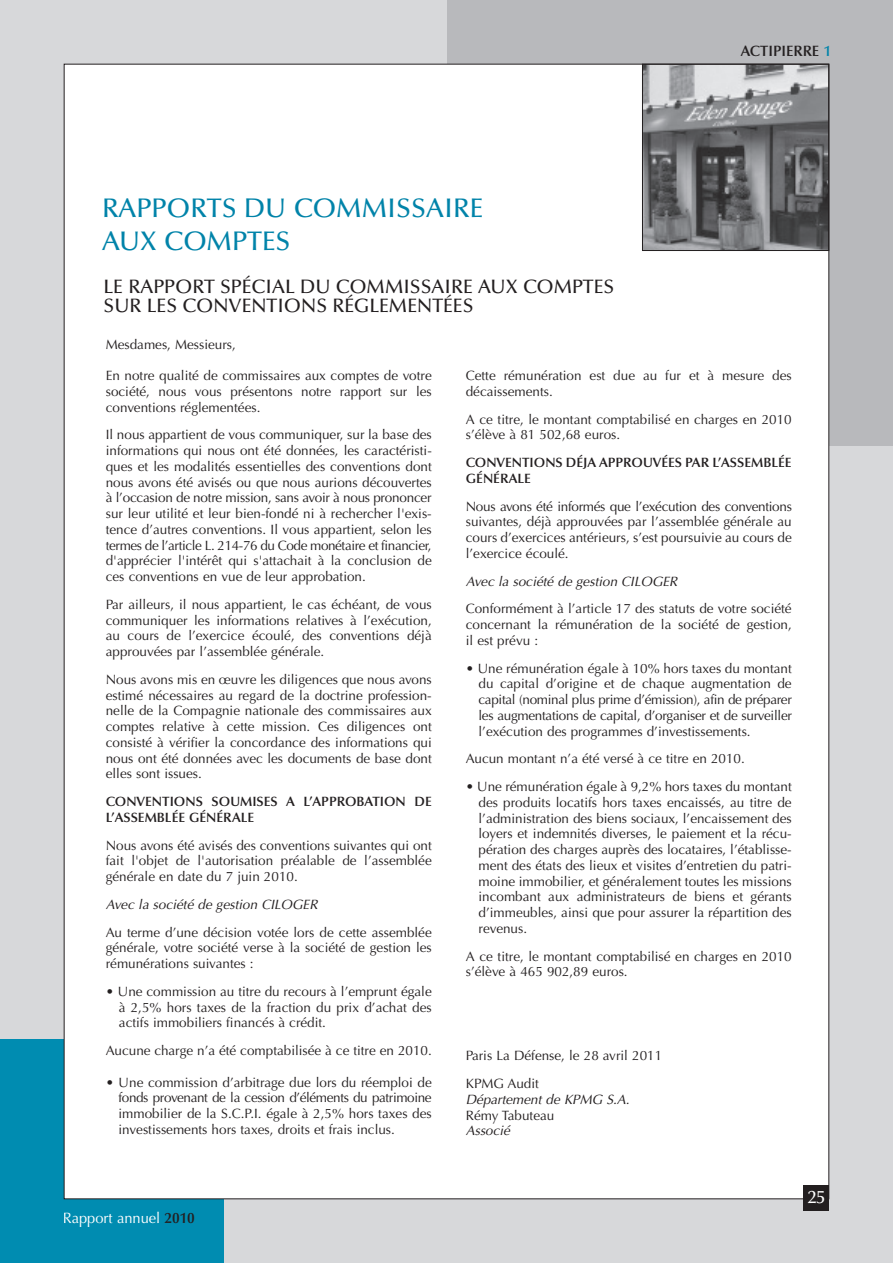
<style>
.page{position:relative;width:893px;height:1263px;background:#fff}
.page>*{position:absolute;margin:0;border:0;box-sizing:border-box;transform-origin:0 0}
.t1{font:500 27px/33.2px "Optima";color:#0083a9}
.t2{font:500 19.5px/19.5px "Optima";color:#231f20}
.t3{font:500 18px "Optima";color:#fff}
.t4{font:15px "Optima";color:#fff}
.t5{font:600 15px "Optima";color:#231f20}
.t6{font:13.5px/15.8px "Optima";color:#231f20;text-align:justify}
.t7{font:600 13.5px/15.8px "Optima";color:#231f20}
.t8{font:italic 13.5px "Optima";color:#231f20}
.s1{color:#0083a9}
.s2{font-weight:600;color:#231f20}
</style>
<div class="page">
<div style="left:446px;top:0;width:447px;height:64px;background:#b8b9bc"></div>
<div style="left:64px;top:0;width:382px;height:64px;background:#d7d8da"></div>
<div style="left:829px;top:0;width:64px;height:446px;background:#b8b9bc"></div>
<div style="left:0;top:0;width:64px;height:1040px;background:#d7d8da"></div>
<div style="left:829px;top:446px;width:64px;height:763px;background:#d7d8da"></div>
<div style="left:223px;top:1199px;width:670px;height:64px;background:#d7d8da"></div>
<hr style="left:0;top:0;width:1px;height:64px;background:#7fc0d8">
<div style="left:0;top:1199px;width:223px;height:64px;background:#008cb1"></div>
<div style="left:0;top:1040px;width:64px;height:223px;background:#008cb1"></div>
<img style="left:644px;top:66px;width:183px;height:183px">
<div style="left:642px;top:64px;width:187px;height:187px;border:1px solid #231f20"></div>
<div style="left:803px;top:1185px;width:26px;height:26px;background:#231f20"></div>
<h1 class="t1" style="left:102px;top:194px;width:383px">RAPPORTS DU COMMISSAIRE<br>AUX COMPTES</h1>
<h2 class="t2" style="left:104px;top:278px;width:512px">LE RAPPORT SPÉCIAL DU COMMISSAIRE AUX COMPTES<br>SUR LES CONVENTIONS RÉGLEMENTÉES</h2>
<p class="t5" style="left:741px;top:45px;width:92px">ACTIPIERRE <span class="s1">1</span></p>
<p class="t6" style="left:106px;top:337px;width:132px">Mesdames, Messieurs,</p>
<p class="t6" style="left:106px;top:369px;width:327px">En notre qualité de commissaires aux comptes de votre société, nous vous présentons notre rapport sur les conventions réglementées.</p>
<p class="t6" style="left:106px;top:428px;width:328px">Il nous appartient de vous communiquer, sur la base des informations qui nous ont été données, les caractéristi&shy;ques et les modalités essentielles des conventions dont nous avons été avisés ou que nous aurions découvertes à l’occasion de notre mission, sans avoir à nous prononcer sur leur utilité et leur bien-fondé ni à rechercher l'exis&shy;tence d’autres conventions. Il vous appartient, selon les termes de l’article L. 214-76 du Code monétaire et financier, d'apprécier l'intérêt qui s'attachait à la conclusion de ces conventions en vue de leur approbation.</p>
<p class="t6" style="left:106px;top:598px;width:327px">Par ailleurs, il nous appartient, le cas échéant, de vous communiquer les informations relatives à l’exécution, au cours de l’exercice écoulé, des conventions déjà approuvées par l’assemblée générale.</p>
<p class="t6" style="left:106px;top:673px;width:328px">Nous avons mis en œuvre les diligences que nous avons estimé nécessaires au regard de la doctrine profession&shy;nelle de la Compagnie nationale des commissaires aux comptes relative à cette mission. Ces diligences ont consisté à vérifier la concordance des informations qui nous ont été données avec les documents de base dont elles sont issues.</p>
<p class="t7" style="left:106px;top:795px;width:327px">CONVENTIONS SOUMISES A L’APPROBATION DE<br>L’ASSEMBLÉE GÉNÉRALE</p>
<p class="t6" style="left:106px;top:838px;width:327px">Nous avons été avisés des conventions suivantes qui ont fait l'objet de l'autorisation préalable de l’assemblée générale en date du 7 juin 2010.</p>
<p class="t8" style="left:106px;top:899px;width:213px">Avec la société de gestion CILOGER</p>
<p class="t6" style="left:106px;top:925px;width:327px">Au terme d’une décision votée lors de cette assemblée générale, votre société verse à la société de gestion les rémunérations suivantes :</p>
<p class="t6" style="left:119px;top:985px;width:315px;text-indent:-13px">• Une commission au titre du recours à l’emprunt égale à 2,5% hors taxes de la fraction du prix d’achat des actifs immobiliers financés à crédit.</p>
<p class="t6" style="left:106px;top:1044px;width:327px">Aucune charge n’a été comptabilisée à ce titre en 2010.</p>
<p class="t6" style="left:119px;top:1075px;width:315px;text-indent:-13px">• Une commission d’arbitrage due lors du réemploi de fonds provenant de la cession d’éléments du patrimoine immobilier de la S.C.P.I. égale à 2,5% hors taxes des investissements hors taxes, droits et frais inclus.</p>
<p class="t4" style="left:63px;top:1212px;width:134px">Rapport annuel <span class="s2">2010</span></p>
<p class="t6" style="left:466px;top:369px;width:327px">Cette rémunération est due au fur et à mesure des décaissements.</p>
<p class="t6" style="left:466px;top:412px;width:328px">A ce titre, le montant comptabilisé en charges en 2010 s’élève à 81 502,68 euros.</p>
<p class="t7" style="left:466px;top:456px;width:327px">CONVENTIONS DÉJA APPROUVÉES PAR L’ASSEMBLÉE<br>GÉNÉRALE</p>
<p class="t6" style="left:466px;top:499px;width:328px">Nous avons été informés que l’exécution des conventions suivantes, déjà approuvées par l’assemblée générale au cours d’exercices antérieurs, s’est poursuivie au cours de l’exercice écoulé.</p>
<p class="t8" style="left:466px;top:575px;width:213px">Avec la société de gestion CILOGER</p>
<p class="t6" style="left:466px;top:602px;width:327px">Conformément à l’article 17 des statuts de votre société concernant la rémunération de la société de gestion, il est prévu :</p>
<p class="t6" style="left:478px;top:661px;width:315px;text-indent:-13px">• Une rémunération égale à 10% hors taxes du montant du capital d’origine et de chaque augmentation de capital (nominal plus prime d’émission), afin de préparer les augmentations de capital, d’organiser et de surveiller l’exécution des programmes d’investissements.</p>
<p class="t6" style="left:466px;top:752px;width:281px">Aucun montant n’a été versé à ce titre en 2010.</p>
<p class="t6" style="left:478px;top:780px;width:315px;text-indent:-13px">• Une rémunération égale à 9,2% hors taxes du montant des produits locatifs hors taxes encaissés, au titre de l’administration des biens sociaux, l’encaissement des loyers et indemnités diverses, le paiement et la récu&shy;pération des charges auprès des locataires, l’établisse&shy;ment des états des lieux et visites d’entretien du patri&shy;moine immobilier, et généralement toutes les missions incombant aux administrateurs de biens et gérants d’immeubles, ainsi que pour assurer la répartition des revenus.</p>
<p class="t6" style="left:466px;top:949px;width:327px">A ce titre, le montant comptabilisé en charges en 2010 s’élève à 465 902,89 euros.</p>
<p class="t6" style="left:466px;top:1043px;width:198px;line-height:27.8px">Paris La Défense, le 28 avril 2011<br>KPMG Audit</p>
<p class="t8" style="left:466px;top:1094px;width:165px">Département de KPMG S.A.</p>
<p class="t6" style="left:466px;top:1108px;width:90px">Rémy Tabuteau</p>
<p class="t8" style="left:466px;top:1125px;width:46px">Associé</p>
<h3 class="t3" style="left:808px;top:1190px;width:19px">25</h3>
</div>
